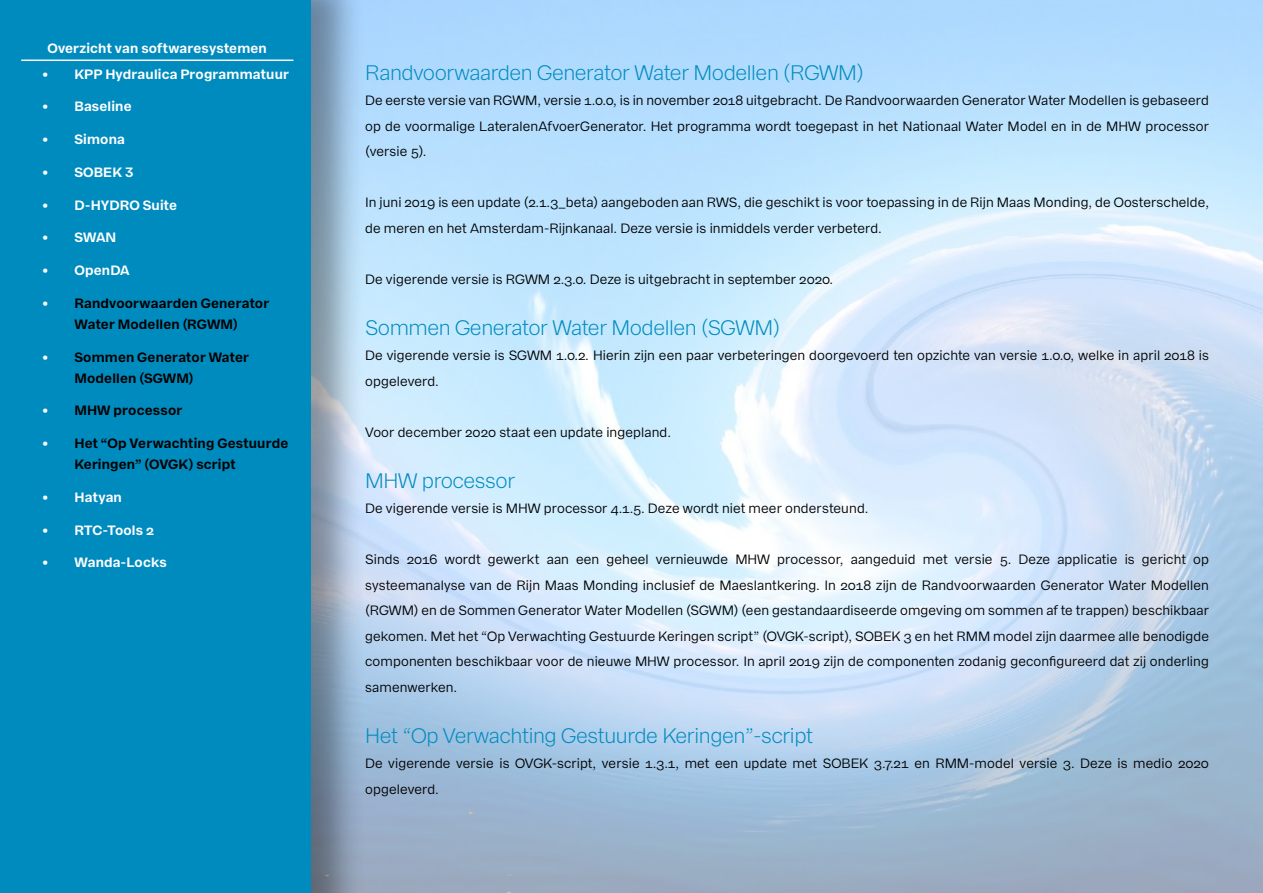
<style>
.page{position:relative;width:1263px;height:893px;background:#fff}
.page>*{position:absolute;margin:0;border:0;box-sizing:border-box;transform-origin:0 0}
.hoofstuk_titel_klein{font:300 21px "Franca";letter-spacing:-.02em;color:#008bbf}
.Platte_tekst{font:13.5px/25.5px "Franca";letter-spacing:.01em;color:#000}
.t1{font:700 13.5px/21px "Franca";letter-spacing:.015em;color:#000}
.Inhoudsopgave{font:700 13.5px "Franca";letter-spacing:.015em;color:#fff}
.s1{color:#fff}
</style>
<div class="page">
<div style="left:0;top:0;width:365px;height:893px;background:#000;opacity:.38"></div>
<div style="left:0;top:0;width:310px;height:893px;background:#008bbf"></div>
<hr style="left:21px;top:60px;width:272px;height:1px;background:#fff">
<p class="Inhoudsopgave" style="left:47px;top:40px;width:221px">Overzicht van softwaresystemen</p>
<p class="Inhoudsopgave" style="left:43px;top:65px;width:248px">• KPP Hydraulica Programmatuur</p>
<p class="Inhoudsopgave" style="left:43px;top:98px;width:91px">• Baseline</p>
<p class="Inhoudsopgave" style="left:43px;top:131px;width:84px">• Simona</p>
<p class="Inhoudsopgave" style="left:43px;top:164px;width:92px">• SOBEK 3</p>
<p class="Inhoudsopgave" style="left:43px;top:196px;width:136px">• D-HYDRO Suite</p>
<p class="Inhoudsopgave" style="left:43px;top:229px;width:75px">• SWAN</p>
<p class="Inhoudsopgave" style="left:43px;top:262px;width:89px">• OpenDA</p>
<p class="t1" style="left:43px;top:293px;width:228px;text-align:center"><span class="s1">•</span> Randvoorwaarden Generator<br>Water Modellen (RGWM)</p>
<p class="t1" style="left:74px;top:346px;width:176px;text-indent:-32px"><span class="s1">•</span> Sommen Generator Water<br>Modellen (SGWM)</p>
<p class="t1" style="left:43px;top:400px;width:141px"><span class="s1">•</span> MHW processor</p>
<p class="t1" style="left:74px;top:433px;width:215px;text-indent:-32px"><span class="s1">•</span> Het “Op Verwachting Gestuurde<br>Keringen” (OVGK) script</p>
<p class="Inhoudsopgave" style="left:43px;top:489px;width:81px">• Hatyan</p>
<p class="Inhoudsopgave" style="left:43px;top:521px;width:113px">• RTC-Tools 2</p>
<p class="Inhoudsopgave" style="left:43px;top:554px;width:126px">• Wanda-Locks</p>
<p class="hoofstuk_titel_klein" style="left:365px;top:60px;width:500px">Randvoorwaarden Generator Water Modellen (RGWM)</p>
<p class="Platte_tekst" style="left:365px;top:88px;width:845px;text-align:justify">De eerste versie van RGWM, versie 1.0.0, is in november 2018 uitgebracht. De Randvoorwaarden Generator Water Modellen is gebaseerd op de voormalige LateralenAfvoerGenerator. Het programma wordt toegepast in het Nationaal Water Model en in de MHW processor (versie 5).</p>
<p class="Platte_tekst" style="left:365px;top:190px;width:845px">In juni 2019 is een update (2.1.3_beta) aangeboden aan RWS, die geschikt is voor toepassing in de Rijn Maas Monding, de Oosterschelde, de meren en het Amsterdam-Rijnkanaal. Deze versie is inmiddels verder verbeterd.</p>
<p class="Platte_tekst" style="left:365px;top:266px;width:470px">De vigerende versie is RGWM 2.3.0. Deze is uitgebracht in september 2020.</p>
<p class="hoofstuk_titel_klein" style="left:365px;top:315px;width:417px">Sommen Generator Water Modellen (SGWM)</p>
<p class="Platte_tekst" style="left:365px;top:343px;width:845px">De vigerende versie is SGWM 1.0.2. Hierin zijn een paar verbeteringen doorgevoerd ten opzichte van versie 1.0.0, welke in april 2018 is opgeleverd.</p>
<p class="Platte_tekst" style="left:365px;top:419px;width:307px">Voor december 2020 staat een update ingepland.</p>
<p class="hoofstuk_titel_klein" style="left:365px;top:468px;width:152px">MHW processor</p>
<p class="Platte_tekst" style="left:365px;top:496px;width:505px">De vigerende versie is MHW processor 4.1.5. Deze wordt niet meer ondersteund.</p>
<p class="Platte_tekst" style="left:365px;top:547px;width:845px;text-align:justify">Sinds 2016 wordt gewerkt aan een geheel vernieuwde MHW processor, aangeduid met versie 5. Deze applicatie is gericht op systeemanalyse van de Rijn Maas Monding inclusief de Maeslantkering. In 2018 zijn de Randvoorwaarden Generator Water Modellen (RGWM) en de Sommen Generator Water Modellen (SGWM) (een gestandaardiseerde omgeving om sommen af te trappen) beschikbaar gekomen. Met het “Op Verwachting Gestuurde Keringen script” (OVGK-script), SOBEK 3 en het RMM model zijn daarmee alle benodigde componenten beschikbaar voor de nieuwe MHW processor. In april 2019 zijn de componenten zodanig geconfigureerd dat zij onderling samenwerken.</p>
<p class="hoofstuk_titel_klein" style="left:365px;top:723px;width:449px">Het “Op Verwachting Gestuurde Keringen”-script</p>
<p class="Platte_tekst" style="left:365px;top:751px;width:845px">De vigerende versie is OVGK-script, versie 1.3.1, met een update met SOBEK 3.7.21 en RMM-model versie 3. Deze is medio 2020 opgeleverd.</p>
</div>
